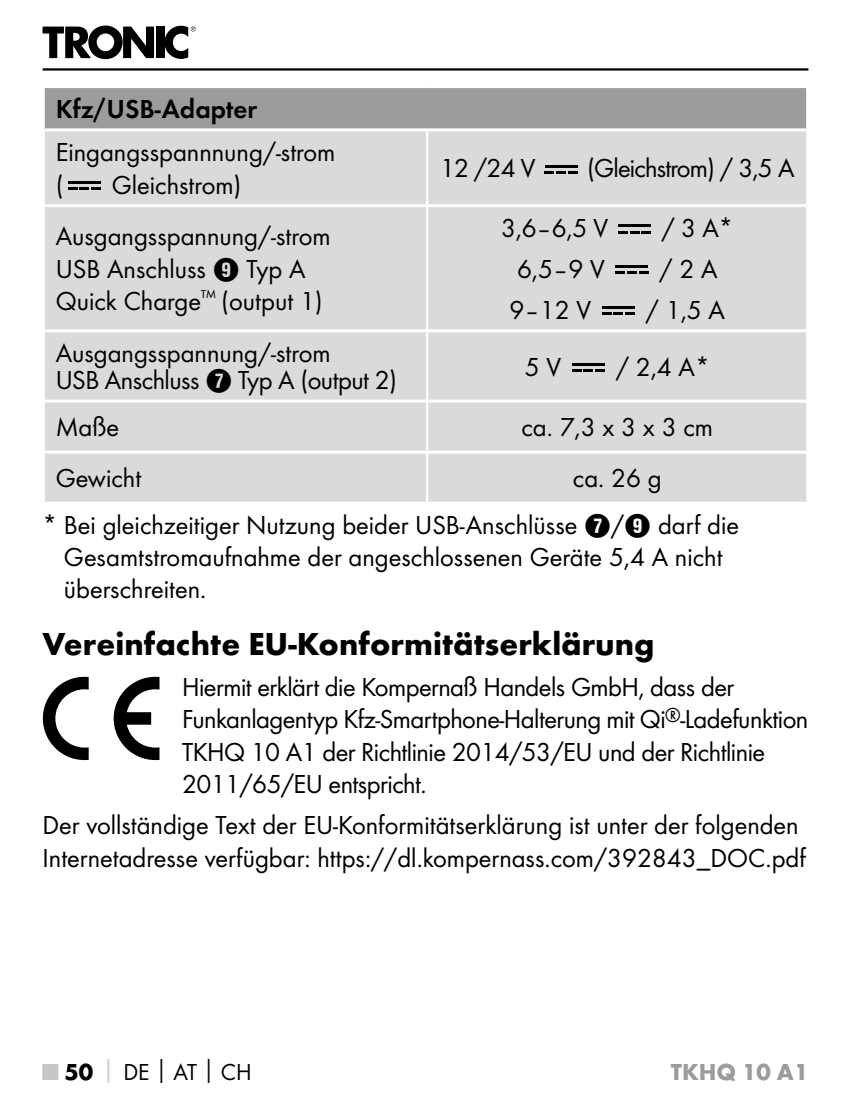
<style>
.page{position:relative;width:851px;height:1106px;background:#fff}
.page>*{position:absolute;margin:0;border:0;box-sizing:border-box;transform-origin:0 0}
.t1{font:700 33px "Futura";color:#000}
.t2{font:27px/32.4px "Futura Boo";color:#000}
.t3{font:27px/32.4px "Futura Boo";letter-spacing:-.02em;color:#000}
.t4{font:27px "Futura Boo";letter-spacing:-.03em;color:#000}
.t5{font:27px "Futura Dem";color:#000}
.t6{font:24px "Futura Boo";color:#000}
.t7{font:700 24px "Futura";color:#9c9c9c}
.s1{font-family:"Hako PI Nummern"}
.s2{font-family:"Futura";font-weight:700;color:#c6c6c6}
.s3{font-family:"Futura";font-weight:700}
</style>
<div class="page">
<hr style="left:43px;top:68px;width:765px;height:3px;background:#000">
<svg style="left:43px;top:26px;width:111px;height:33px"></svg>
<div style="left:156px;top:27px;width:8px;height:31px;background:#000"></div>
<svg style="left:164px;top:26px;width:32px;height:33px"></svg>
<div style="left:44px;top:87px;width:763px;height:43px;background:#9c9c9c"></div>
<div style="left:45px;top:131px;width:761px;height:371px;background:#dadada"></div>
<hr style="left:43px;top:85px;width:384px;height:3px;background:#fff">
<hr style="left:427px;top:85px;width:381px;height:3px;background:#fff">
<hr style="left:45px;top:128px;width:382px;height:3px;background:#fff">
<hr style="left:427px;top:128px;width:379px;height:3px;background:#fff">
<hr style="left:45px;top:204px;width:382px;height:3px;background:#fff">
<hr style="left:427px;top:204px;width:379px;height:3px;background:#fff">
<hr style="left:45px;top:329px;width:382px;height:3px;background:#fff">
<hr style="left:427px;top:329px;width:379px;height:3px;background:#fff">
<hr style="left:45px;top:399px;width:382px;height:3px;background:#fff">
<hr style="left:427px;top:399px;width:379px;height:3px;background:#fff">
<hr style="left:45px;top:450px;width:382px;height:3px;background:#fff">
<hr style="left:427px;top:450px;width:379px;height:3px;background:#fff">
<hr style="left:43px;top:88px;width:2px;height:42px;background:#fff">
<hr style="left:806px;top:88px;width:2px;height:42px;background:#fff">
<hr style="left:426px;top:131px;width:2px;height:73px;background:#fff">
<hr style="left:426px;top:207px;width:2px;height:122px;background:#fff">
<hr style="left:426px;top:332px;width:2px;height:67px;background:#fff">
<hr style="left:426px;top:402px;width:2px;height:48px;background:#fff">
<hr style="left:426px;top:453px;width:2px;height:49px;background:#fff">
<hr style="left:68px;top:181px;width:32px;height:3px;background:#000">
<svg style="left:68px;top:187px;width:32px;height:3px"></svg>
<hr style="left:544px;top:165px;width:33px;height:2px;background:#000">
<svg style="left:545px;top:171px;width:32px;height:3px"></svg>
<hr style="left:618px;top:224px;width:33px;height:3px;background:#000">
<svg style="left:618px;top:231px;width:33px;height:2px"></svg>
<hr style="left:615px;top:265px;width:33px;height:3px;background:#000">
<svg style="left:615px;top:272px;width:33px;height:2px"></svg>
<hr style="left:602px;top:306px;width:32px;height:3px;background:#000">
<svg style="left:602px;top:312px;width:32px;height:3px"></svg>
<hr style="left:572px;top:363px;width:32px;height:3px;background:#000">
<svg style="left:572px;top:369px;width:32px;height:3px"></svg>
<svg style="left:43px;top:677px;width:46px;height:83px"></svg>
<svg style="left:114px;top:677px;width:45px;height:83px"></svg>
<p class="t5" style="left:56px;top:93px;width:203px">Kfz/USB-Adapter</p>
<p class="t2" style="left:56px;top:136px;width:281px">Eingangsspannnung/-strom (</p>
<p class="t2" style="left:112px;top:168px;width:131px">Gleichstrom)</p>
<p class="t2" style="left:440px;top:152px;width:97px">12 /24 V</p>
<p class="t4" style="left:587px;top:152px;width:209px">(Gleichstrom) / 3,5 A</p>
<p class="t2" style="left:56px;top:220px;width:276px">Ausgangsspannung/-strom<br>USB Anschluss <span class="s1">9</span> Typ A<br>Quick Charge<sup>™</sup> (output 1)</p>
<p class="t2" style="left:501px;top:211px;width:108px">3,6–6,5 V</p>
<p class="t2" style="left:661px;top:211px;width:73px">/ 3 A*</p>
<p class="t2" style="left:517px;top:252px;width:89px">6,5–9 V</p>
<p class="t2" style="left:659px;top:252px;width:59px">/ 2 A</p>
<p class="t2" style="left:509px;top:293px;width:83px">9–12 V</p>
<p class="t2" style="left:645px;top:293px;width:80px">/ 1,5 A</p>
<p class="t2" style="left:56px;top:339px;width:343px;line-height:27px">Ausgangsspannung/-strom<br>USB Anschluss <span class="s1">7</span> Typ A (output 2)</p>
<p class="t2" style="left:524px;top:350px;width:38px">5 V</p>
<p class="t2" style="left:616px;top:350px;width:95px">/ 2,4 A*</p>
<p class="t2" style="left:56px;top:411px;width:65px">Maße</p>
<p class="t2" style="left:521px;top:411px;width:193px">ca. 7,3 x 3 x 3 cm</p>
<p class="t2" style="left:56px;top:462px;width:87px">Gewicht</p>
<p class="t2" style="left:43px;top:455px;width:698px;line-height:46.2px;text-indent:530px">ca. 26 g<br>* Bei gleichzeitiger Nutzung beider USB-Anschlüsse <span class="s1">7</span>/<span class="s1">9</span> darf die</p>
<p class="t2" style="left:64px;top:540px;width:660px">Gesamtstromaufnahme der angeschlossenen Geräte 5,4 A nicht überschreiten.</p>
<p class="t1" style="left:43px;top:623px;width:613px">Vereinfachte EU-Konformitätserklärung</p>
<p class="t3" style="left:182px;top:670px;width:627px">Hiermit erklärt die Kompernaß Handels GmbH, dass der Funkanlagentyp Kfz-Smartphone-Halterung mit Qi<sup>®</sup>-Ladefunktion TKHQ 10 A1 der Richtlinie 2014/53/EU und der Richtlinie 2011/65/EU entspricht.</p>
<p class="t2" style="left:43px;top:808px;width:764px">Der vollständige Text der EU-Konformitätserklärung ist unter der folgenden<br>Internetadresse verfügbar: https://dl.kompernass.com/392843_DOC.pdf</p>
<p class="t6" style="left:43px;top:1058px;width:211px"><span class="s2">■</span> <span class="s3">50</span><span class="s2">│</span>DE<span class="s3">│</span>AT<span class="s3">│</span>CH</p>
<p class="t7" style="left:670px;top:1057px;width:139px">TKHQ 10 A1</p>
</div>
